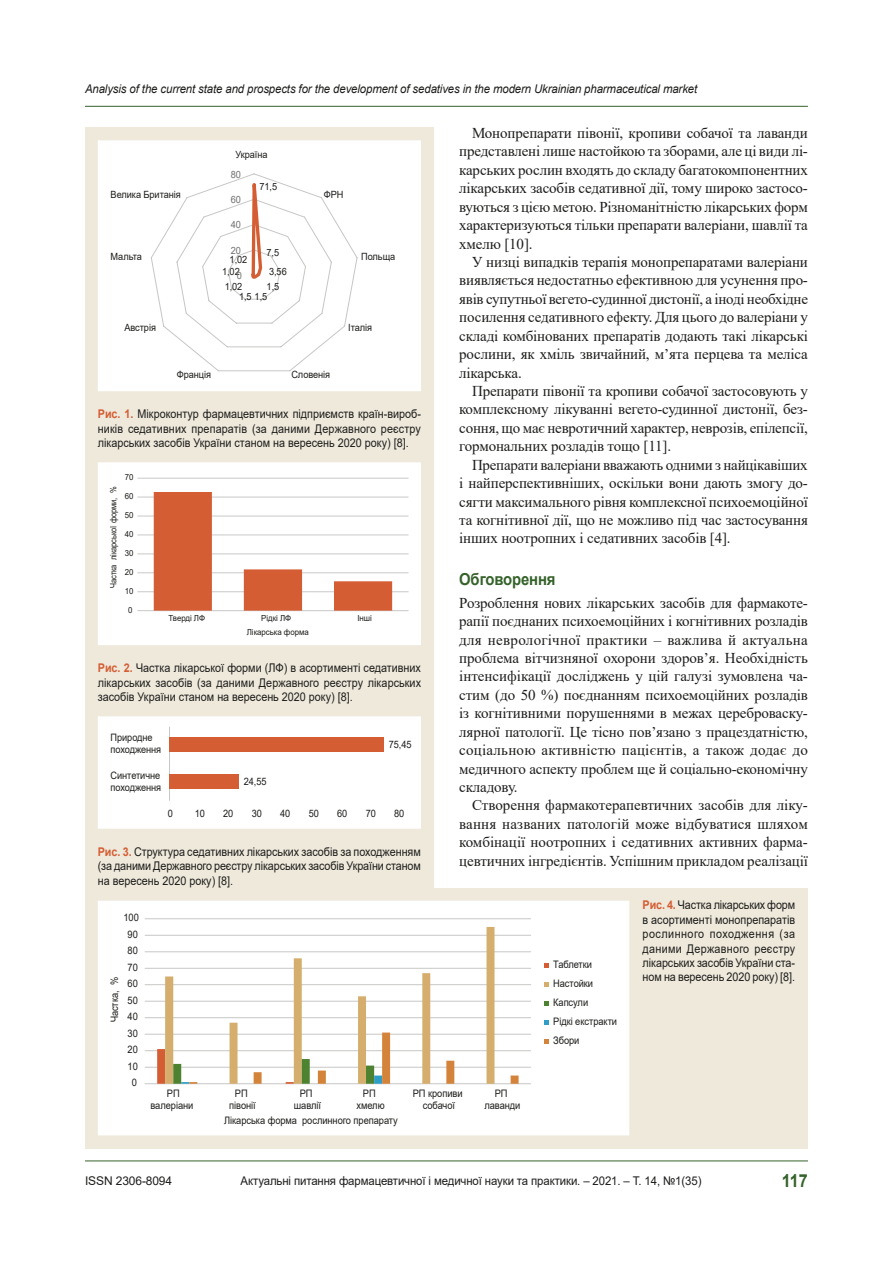
<style>
.page{position:relative;width:893px;height:1263px;background:#fff}
.page>*{position:absolute;margin:0;border:0;box-sizing:border-box;transform-origin:0 0}
.t1{font:700 18px "Arial";color:#35622a;scale:.9 1}
.nazva{font:700 16.5px "Arial";letter-spacing:-.01em;color:#35622a;scale:.9 1}
.tecst{font:15px/18.5px "Times New Roman";letter-spacing:-.01em;color:#1d1d1b;text-align:justify}
.tecst_1{font:15px/18.5px "Times New Roman";letter-spacing:-.01em;color:#1d1d1b;text-align:justify}
.примечание{font:12px/14.4px "Arial";letter-spacing:-.005em;color:#1d1d1b;text-align:justify;scale:.9 1}
.t2{font:italic 12px "Arial";letter-spacing:-.01em;color:#1d1d1b;scale:.95 1}
.примечание-2{font:12px "Arial";letter-spacing:-.005em;color:#1d1d1b;scale:.95 1}
.примечание-3{font:12px "Arial";letter-spacing:-.005em;color:#1d1d1b}
.t3{font:10.35px/12.5px "Arial";letter-spacing:-.005em;color:#1d1d1b;text-align:center;scale:.9 1}
.t4{font:10.2px/12.3px "Arial";letter-spacing:-.005em;color:#1d1d1b;scale:.9 1}
.t5{font:9.9px/18.6px "Arial";letter-spacing:-.005em;color:#1d1d1b;scale:.92 1}
.t6{font:9.9px "Arial";letter-spacing:-.005em;color:#70706f;scale:.92 1}
.t7{font:8.7px "Arial";letter-spacing:-.005em;color:#1d1d1b;scale:.86 1}
.t8{font:8.4px "Arial";letter-spacing:-.005em;color:#1d1d1b;scale:.94 1}
.s1{color:#70706f}
.s2{font-weight:700;color:#d45d33}
</style>
<div class="page">
<hr style="left:85px;top:1160px;width:723px;height:1px;background:#35622a">
<hr style="left:85px;top:106px;width:723px;height:1px;background:#35622a">
<div style="left:85px;top:128px;width:349px;height:769px;background:#efe9dc"></div>
<div style="left:98px;top:140px;width:323px;height:251px;background:#fff"></div>
<svg style="left:98px;top:462px;width:323px;height:183px;background:#f5dfd7"></svg>
<svg style="left:98px;top:716px;width:323px;height:113px;background:#f9ebe6"></svg>
<div style="left:85px;top:888px;width:723px;height:260px;background:#efe9dc"></div>
<svg style="left:98px;top:900px;width:532px;height:236px;background:#faf7f4"></svg>
<p class="t2" style="left:85px;top:81px;width:646px">Analysis of the current state and prospects for the development of sedatives in the modern Ukrainian pharmaceutical market</p>
<p class="tecst" style="left:459px;top:123px;width:350px;text-indent:13px">Монопрепарати півонії, кропиви собачої та лаванди представлені лише настойкою та зборами, але ці види лі&shy;карських рослин входять до складу багатокомпонентних лікарських засобів седативної дії, тому широко застосо&shy;вуються з цією метою. Різноманітністю лікарських форм характеризуються тільки препарати валеріани, шавлії та хмелю [10].</p>
<p class="tecst" style="left:459px;top:252px;width:350px;text-indent:13px">У низці випадків терапія монопрепаратами валеріани виявляється недостатньо ефективною для усунення про&shy;явів супутньої вегето-судинної дистонії, а іноді необхідне посилення седативного ефекту. Для цього до валеріани у складі комбінованих препаратів додають такі лікарські рослини, як хміль звичайний, м’ята перцева та меліса лікарська.</p>
<p class="tecst" style="left:459px;top:381px;width:350px;text-indent:13px">Препарати півонії та кропиви собачої застосовують у комплексному лікуванні вегето-судинної дистонії, без&shy;соння, що має невротичний характер, неврозів, епілепсії, гормональних розладів тощо [11].</p>
<p class="tecst" style="left:459px;top:455px;width:350px;text-indent:13px">Препарати валеріани вважають одними з найцікавіших і найперспективніших, оскільки вони дають змогу до&shy;сягти максимального рівня комплексної психоемоційної та когнітивної дії, що не можливо під час застосування інших ноотропних і седативних засобів [4].</p>
<p class="nazva" style="left:459px;top:567px;width:108px">Обговорення</p>
<p class="tecst_1" style="left:459px;top:593px;width:350px">Розроблення нових лікарських засобів для фармакоте&shy;рапії поєднаних психоемоційних і когнітивних розладів для неврологічної практики – важлива й актуальна проблема вітчизняної охорони здоров’я. Необхідність інтенсифікації досліджень у цій галузі зумовлена ча&shy;стим (до 50 %) поєднанням психоемоційних розладів із когнітивними порушеннями в межах цереброваску&shy;лярної патології. Це тісно пов’язано з працездатністю, соціальною активністю пацієнтів, а також додає до медичного аспекту проблем ще й соціально-економічну складову.</p>
<p class="tecst" style="left:459px;top:796px;width:350px;text-indent:13px">Створення фармакотерапевтичних засобів для ліку&shy;вання названих патологій може відбуватися шляхом комбінації ноотропних і седативних активних фарма&shy;цевтичних інгредієнтів. Успішним прикладом реалізації</p>
<p class="t5" style="left:235px;top:145px;width:36px">Україна</p>
<p class="t6" style="left:231px;top:167px;width:13px">80</p>
<p class="t5" style="left:259px;top:177px;width:21px">71,5</p>
<p class="t5" style="left:324px;top:185px;width:23px">ФРН</p>
<p class="t5" style="left:111px;top:185px;width:78px">Велика Британія</p>
<p class="t6" style="left:231px;top:193px;width:13px">60</p>
<p class="t6" style="left:231px;top:218px;width:13px">40</p>
<p class="t6" style="left:231px;top:244px;width:13px">20</p>
<p class="t5" style="left:267px;top:243px;width:24px">7,5<br>3,56</p>
<p class="t5" style="left:239px;top:282px;width:45px;line-height:9.8px;text-indent:28px">1,5<br>1,5 1,5</p>
<p class="t5" style="left:111px;top:247px;width:35px">Мальта</p>
<p class="t5" style="left:361px;top:247px;width:39px">Польща</p>
<p class="t5" style="left:230px;top:251px;width:21px;line-height:16.5px;text-align:center">1,02<br><span class="s1">0</span></p>
<p class="t5" style="left:222px;top:263px;width:21px">1,02</p>
<p class="t5" style="left:225px;top:277px;width:21px">1,02</p>
<p class="t5" style="left:124px;top:318px;width:36px">Австрія</p>
<p class="t5" style="left:348px;top:318px;width:27px">Італія</p>
<p class="t5" style="left:177px;top:365px;width:39px">Франція</p>
<p class="t5" style="left:291px;top:365px;width:44px">Словенія</p>
<p class="примечание" style="left:98px;top:407px;width:361px"><span class="s2">Рис. 1.</span> Мікроконтур фармацевтичних підприємств країн-вироб&shy;ників седативних препаратів (за даними Державного реєстру лікарських засобів України станом на вересень 2020 року) [8].</p>
<p class="t8" style="left:125px;top:471px;width:11px">70</p>
<p class="t7" style="left:107px;top:588px;width:119px;rotate:-90deg">Частка лікарської форми, %</p>
<p class="t8" style="left:125px;top:490px;width:11px">60</p>
<p class="t8" style="left:125px;top:509px;width:11px">50</p>
<p class="t8" style="left:125px;top:528px;width:11px">40</p>
<p class="t8" style="left:125px;top:547px;width:11px">30</p>
<p class="t8" style="left:125px;top:566px;width:11px">20</p>
<p class="t8" style="left:125px;top:585px;width:11px">10</p>
<p class="t8" style="left:128px;top:604px;width:6px">0</p>
<p class="t8" style="left:169px;top:612px;width:40px">Тверді ЛФ</p>
<p class="t8" style="left:261px;top:612px;width:33px">Рідкі ЛФ</p>
<p class="t8" style="left:357px;top:612px;width:17px">Інші</p>
<p class="t8" style="left:247px;top:626px;width:67px">Лікарська форма</p>
<p class="примечание" style="left:98px;top:661px;width:361px"><span class="s2">Рис. 2.</span> Частка лікарської форми (ЛФ) в асортименті седативних лікарських засобів (за даними Державного реєстру лікарських засобів України станом на вересень 2020 року) [8].</p>
<p class="t4" style="left:111px;top:731px;width:58px">Природне походження</p>
<p class="t4" style="left:389px;top:738px;width:27px">75,45</p>
<p class="t4" style="left:111px;top:769px;width:58px">Синтетичне походження</p>
<p class="t4" style="left:244px;top:775px;width:27px">24,55</p>
<p class="t4" style="left:168px;top:807px;width:7px">0</p>
<p class="t4" style="left:195px;top:807px;width:13px">10</p>
<p class="t4" style="left:223px;top:807px;width:13px">20</p>
<p class="t4" style="left:252px;top:807px;width:13px">30</p>
<p class="t4" style="left:280px;top:807px;width:13px">40</p>
<p class="t4" style="left:309px;top:807px;width:13px">50</p>
<p class="t4" style="left:337px;top:807px;width:13px">60</p>
<p class="t4" style="left:366px;top:807px;width:13px">70</p>
<p class="t4" style="left:394px;top:807px;width:13px">80</p>
<p class="примечание" style="left:98px;top:844px;width:361px"><span class="s2">Рис. 3.</span> Структура седативних лікарських засобів за походженням (за даними Державного реєстру лікарських засобів України станом на вересень 2020 року) [8].</p>
<p class="t3" style="left:123px;top:911px;width:19px">100</p>
<p class="t3" style="left:128px;top:928px;width:13px">90</p>
<p class="t3" style="left:128px;top:944px;width:13px">80</p>
<p class="t3" style="left:108px;top:1022px;width:52px;rotate:-90deg">Частка, %</p>
<p class="t3" style="left:128px;top:961px;width:13px">70</p>
<p class="t3" style="left:128px;top:977px;width:13px">60</p>
<p class="t3" style="left:128px;top:994px;width:13px">50</p>
<p class="t3" style="left:128px;top:1010px;width:13px">40</p>
<p class="t3" style="left:128px;top:1027px;width:13px">30</p>
<p class="t3" style="left:128px;top:1043px;width:13px">20</p>
<p class="t3" style="left:128px;top:1060px;width:13px">10</p>
<p class="t3" style="left:132px;top:1076px;width:7px">0</p>
<p class="t3" style="left:151px;top:1087px;width:49px">РП валеріани</p>
<p class="t3" style="left:229px;top:1087px;width:31px">РП півонії</p>
<p class="t3" style="left:294px;top:1087px;width:32px">РП шавлії</p>
<p class="t3" style="left:357px;top:1087px;width:33px">РП хмелю</p>
<p class="t3" style="left:413px;top:1087px;width:57px">РП кропиви собачої</p>
<p class="t3" style="left:484px;top:1087px;width:42px">РП лаванди</p>
<p class="t3" style="left:224px;top:1114px;width:195px">Лікарська форма рослинного препарату</p>
<p class="t3" style="left:553px;top:955px;width:73px;line-height:18.9px;text-align:left">Таблетки<br>Настойки<br>Капсули<br>Рідкі екстракти<br>Збори</p>
<p class="примечание" style="left:643px;top:898px;width:171px"><span class="s2">Рис. 4.</span> Частка лікарських форм в асортименті монопрепаратів рослинного походження (за даними Державного реєстру лікарських засобів України ста&shy;ном на вересень 2020 року) [8].</p>
<p class="примечание-3" style="left:85px;top:1172px;width:89px">ISSN 2306-8094</p>
<p class="примечание-2" style="left:241px;top:1172px;width:487px">Актуальні питання фармацевтичної і медичної науки та практики. – 2021. – Т. 14, №1(35)</p>
<p class="t1" style="left:782px;top:1168px;width:31px">117</p>
</div>
